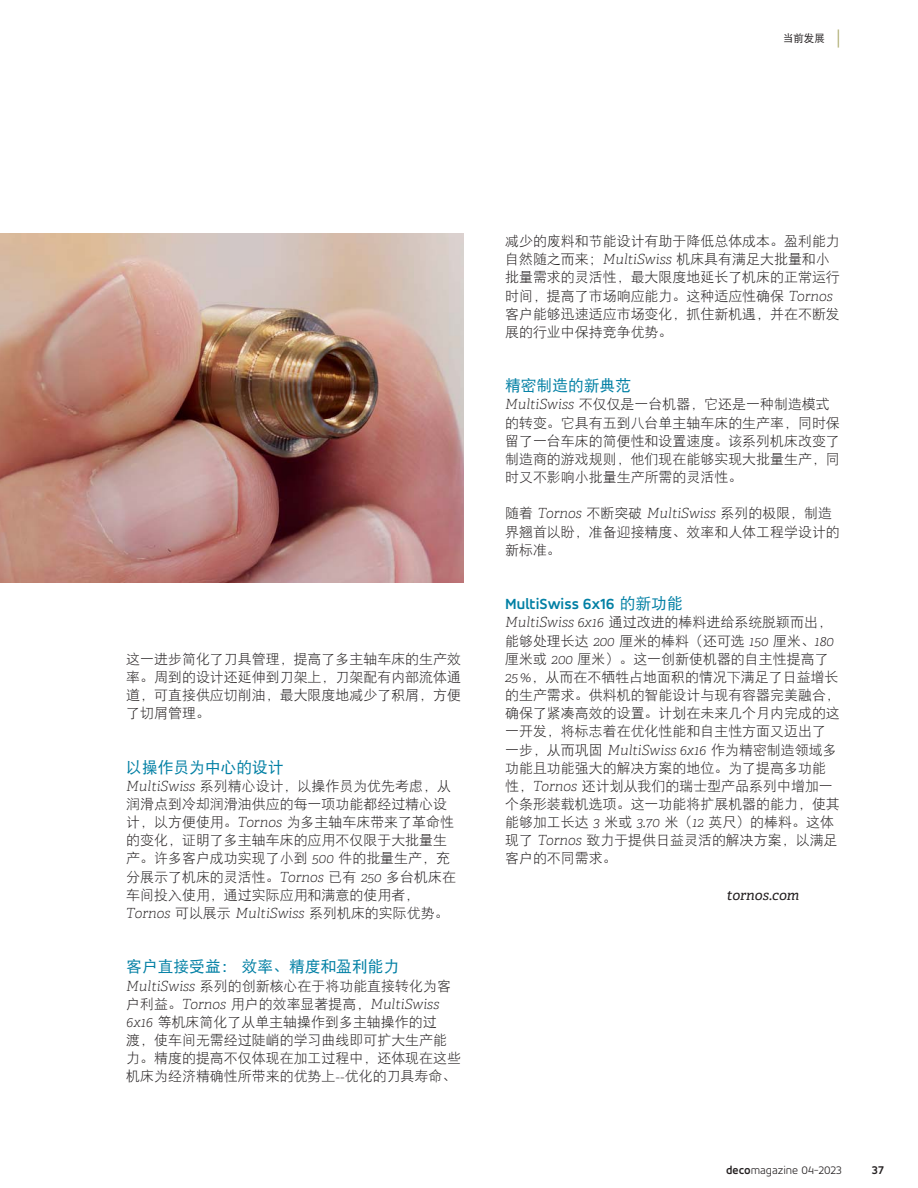
<style>
.page{position:relative;width:918px;height:1188px;background:#fff}
.page>*{position:absolute;margin:0;border:0;box-sizing:border-box;transform-origin:0 0}
.t1{font:15.75px "DFP Hei W5 G Bpc EUC H";color:#007fa4}
.t2{font:700 15.75px "Tornos Accord Alt";color:#007fa4}
.t3{font:13.95px/18.1px "DFP Hei W3 G Bpc EUC H";color:#231f20}
.t4{font:italic 100 13.95px "Adelle";color:#231f20}
.t5{font:italic 13.95px "Tornos Adelle";color:#231f20}
.t6{font:300 12px "Tornos Accord Alt";color:#231f20}
.t7{font:700 12px "Tornos Accord Alt";color:#231f20}
.t8{font:10.5px "DFP Hei W5 G Bpc EUC H";color:#231f20}
.s1{font-family:"DIN Pro";font-weight:300;font-size:21px;color:#aaa869}
.s2{font-family:"Adelle";font-weight:100;font-style:italic}
.s3{font-family:"DFP Hei W3 G Bpc EUC H";font-weight:400;font-style:normal}
.s4{font-family:"DFP Hei W5 G Bpc EUC H";font-weight:400}
.s5{font-weight:700}
</style>
<div class="page">
<img style="left:0;top:234px;width:463px;height:349px">
<p class="t8" style="left:783px;top:34px;width:60px">当前发展 <span class="s1">|</span></p>
<p class="t3" style="left:126px;top:651px;width:336px;text-align:justify">这一进步简化了刀具管理，提高了多主轴车床的生产效率。周到的设计还延伸到刀架上，刀架配有内部流体通道，可直接供应切削油，最大限度地减少了积屑，方便了切屑管理。</p>
<p class="t1" style="left:126px;top:761px;width:159px">以操作员为中心的设计</p>
<p class="t3" style="left:126px;top:778px;width:331px"><span class="s2">MultiSwiss</span> 系列精心设计，以操作员为优先考虑，从润滑点到冷却润滑油供应的每一项功能都经过精心设计，以方便使用。<span class="s2">Tornos</span> 为多主轴车床带来了革命性的变化，证明了多主轴车床的应用不仅限于大批量生产。许多客户成功实现了小到 <span class="s2">500</span> 件的批量生产，充分展示了机床的灵活性。<span class="s2">Tornos</span> 已有 <span class="s2">250</span> 多台机床在车间投入使用，通过实际应用和满意的使用者，</p>
<p class="t4" style="left:126px;top:908px;width:324px">Tornos <span class="s3">可以展示</span> MultiSwiss <span class="s3">系列机床的实际优势。</span></p>
<p class="t1" style="left:126px;top:961px;width:274px">客户直接受益： 效率、精度和盈利能力</p>
<p class="t3" style="left:126px;top:978px;width:326px"><span class="s2">MultiSwiss</span> 系列的创新核心在于将功能直接转化为客</p>
<p class="t4" style="left:126px;top:999px;width:315px"><span class="s3">户利益。</span>Tornos <span class="s3">用户的效率显著提高，</span>MultiSwiss</p>
<p class="t3" style="left:126px;top:1014px;width:336px"><span class="s2">6x16</span> 等机床简化了从单主轴操作到多主轴操作的过<br>渡，使车间无需经过陡峭的学习曲线即可扩大生产能力。精度的提高不仅体现在加工过程中，还体现在这些机床为经济精确性所带来的优势上--优化的刀具寿命、</p>
<p class="t3" style="left:505px;top:234px;width:336px">减少的废料和节能设计有助于降低总体成本。盈利能力自然随之而来；<span class="s2">MultiSwiss</span> 机床具有满足大批量和小批量需求的灵活性，最大限度地延长了机床的正常运行时间，提高了市场响应能力。这种适应性确保 <span class="s2">Tornos</span>客户能够迅速适应市场变化，抓住新机遇，并在不断发展的行业中保持竞争优势。</p>
<p class="t1" style="left:505px;top:379px;width:127px">精密制造的新典范</p>
<p class="t3" style="left:505px;top:397px;width:336px"><span class="s2">MultiSwiss</span> 不仅仅是一台机器，它还是一种制造模式的转变。它具有五到八台单主轴车床的生产率，同时保留了一台车床的简便性和设置速度。该系列机床改变了制造商的游戏规则，他们现在能够实现大批量生产，同时又不影响小批量生产所需的灵活性。</p>
<p class="t4" style="left:505px;top:508px;width:329px"><span class="s3">随着</span> Tornos <span class="s3">不断突破</span> MultiSwiss <span class="s3">系列的极限，制造</span></p>
<p class="t3" style="left:505px;top:524px;width:336px">界翘首以盼，准备迎接精度、效率和人体工程学设计的新标准。</p>
<p class="t2" style="left:505px;top:597px;width:179px">MultiSwiss 6x16 <span class="s4">的新功能</span></p>
<p class="t3" style="left:505px;top:615px;width:336px"><span class="s2">MultiSwiss 6x16</span> 通过改进的棒料进给系统脱颖而出，能够处理长达 <span class="s2">200</span> 厘米的棒料（还可选 <span class="s2">150</span> 厘米、<span class="s2">180</span>厘米或 <span class="s2">200</span> 厘米）。这一创新使机器的自主性提高了<br><span class="s2">25 %</span>，从而在不牺牲占地面积的情况下满足了日益增长的生产需求。供料机的智能设计与现有容器完美融合，确保了紧凑高效的设置。计划在未来几个月内完成的这一开发，将标志着在优化性能和自主性方面又迈出了一步，从而巩固 <span class="s2">MultiSwiss 6x16</span> 作为精密制造领域多功能且功能强大的解决方案的地位。为了提高多功能性，<span class="s2">Tornos</span> 还计划从我们的瑞士型产品系列中增加一个条形装载机选项。这一功能将扩展机器的能力，使其能够加工长达 <span class="s2">3</span> 米或 <span class="s2">3.70</span> 米（<span class="s2">12</span> 英尺）的棒料。这体现了 <span class="s2">Tornos</span> 致力于提供日益灵活的解决方案，以满足客户的不同需求。</p>
<p class="t5" style="left:727px;top:888px;width:74px">tornos.com</p>
<p class="t6" style="left:726px;top:1166px;width:117px"><span class="s5">deco</span>magazine 04-2023</p>
<p class="t7" style="left:872px;top:1165px;width:14px">37</p>
</div>
